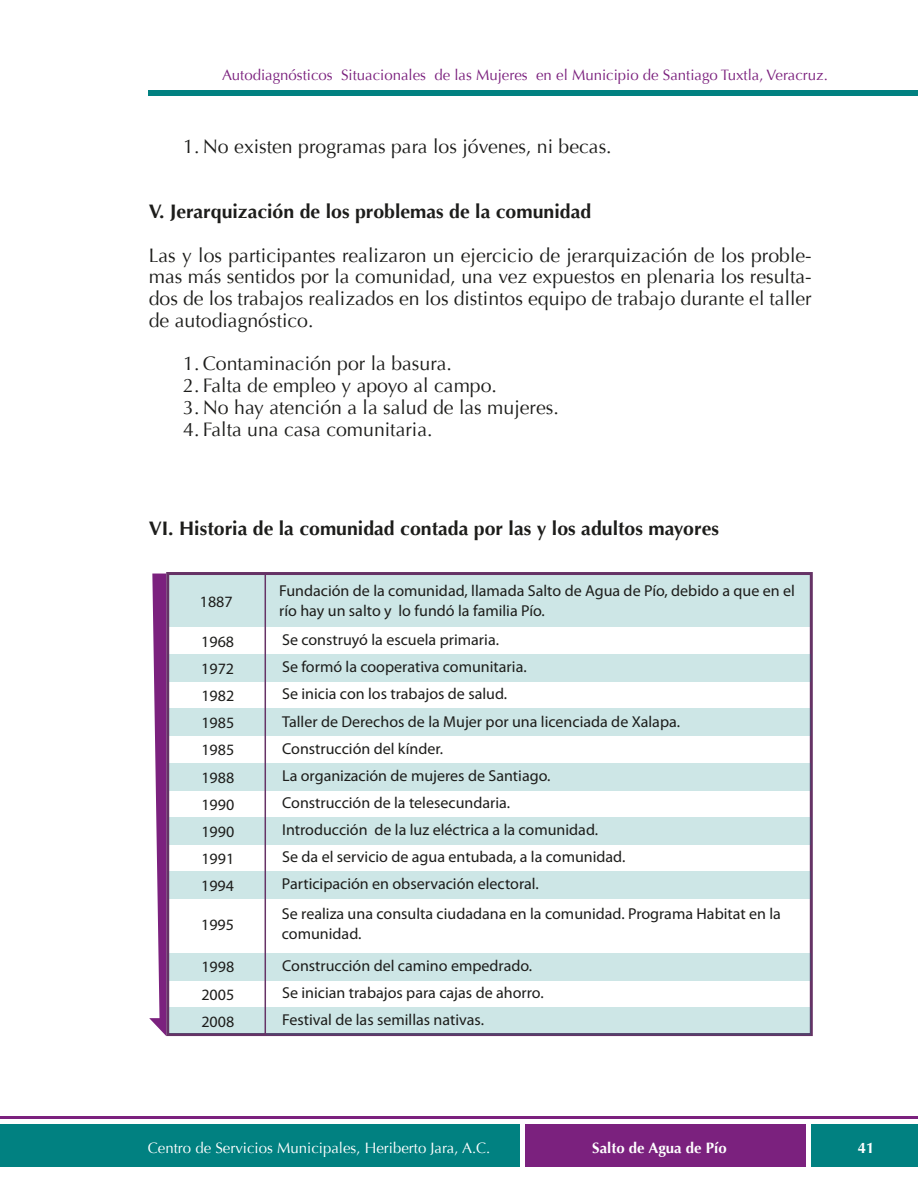
<style>
.page{position:relative;width:918px;height:1188px;background:#fff}
.page>*{position:absolute;margin:0;border:0;box-sizing:border-box;transform-origin:0 0}
.t1{font:19.5px/21.8px "Optima";color:#1d1d1b;text-align:justify}
.t2{font:700 19.5px "Optima";color:#1d1d1b}
.t3{font:15.75px/20.1px "Myriad Pro";color:#1d1d1b}
.t4{font:15px "Optima";color:#7b217e}
.t5{font:15px "Optima";color:#fff}
.t6{font:700 15px "Optima";color:#fff}
</style>
<div class="page">
<div style="left:0;top:1124px;width:519px;height:43px;background:#018181"></div>
<div style="left:812px;top:1124px;width:106px;height:43px;background:#018181"></div>
<div style="left:525px;top:1124px;width:281px;height:43px;background:#7b217e"></div>
<hr style="left:0;top:1116px;width:918px;height:3px;background:#7b217e">
<div style="left:149px;top:90px;width:769px;height:6px;background:#018181"></div>
<div style="left:168px;top:574px;width:643px;height:53px;background:#cde6e6"></div>
<svg style="left:149px;top:574px;width:17px;height:462px"></svg>
<div style="left:169px;top:709px;width:641px;height:27px;background:#cde6e6"></div>
<div style="left:169px;top:763px;width:641px;height:27px;background:#cde6e6"></div>
<div style="left:169px;top:817px;width:641px;height:27px;background:#cde6e6"></div>
<div style="left:169px;top:871px;width:641px;height:28px;background:#cde6e6"></div>
<div style="left:169px;top:953px;width:641px;height:27px;background:#cde6e6"></div>
<div style="left:169px;top:1007px;width:641px;height:28px;background:#cde6e6"></div>
<div style="left:169px;top:654px;width:641px;height:28px;background:#cde6e6"></div>
<div style="left:167px;top:573px;width:99px;height:462px;border:2px solid #636"></div>
<p class="t4" style="left:222px;top:66px;width:607px">Autodiagnósticos Situacionales de las Mujeres en el Municipio de Santiago Tuxtla, Veracruz.</p>
<p class="t1" style="left:183px;top:136px;width:430px">1. No existen programas para los jóvenes, ni becas.</p>
<p class="t2" style="left:149px;top:200px;width:444px">V. Jerarquización de los problemas de la comunidad</p>
<p class="t1" style="left:149px;top:244px;width:664px">Las y los participantes realizaron un ejercicio de jerarquización de los proble&shy;mas más sentidos por la comunidad, una vez expuestos en plenaria los resulta&shy;dos de los trabajos realizados en los distintos equipo de trabajo durante el taller de autodiagnóstico.</p>
<p class="t1" style="left:183px;top:353px;width:270px">1. Contaminación por la basura.</p>
<p class="t1" style="left:183px;top:375px;width:315px">2. Falta de empleo y apoyo al campo.</p>
<p class="t1" style="left:183px;top:397px;width:377px">3. No hay atención a la salud de las mujeres.</p>
<p class="t1" style="left:183px;top:418px;width:251px">4. Falta una casa comunitaria.</p>
<p class="t2" style="left:149px;top:517px;width:572px">VI. Historia de la comunidad contada por las y los adultos mayores</p>
<p class="t3" style="left:279px;top:580px;width:517px">Fundación de la comunidad, llamada Salto de Agua de Pío, debido a que en el río hay un salto y lo fundó la familia Pío.</p>
<p class="t3" style="left:200px;top:592px;width:34px">1887</p>
<p class="t3" style="left:201px;top:631px;width:34px">1968</p>
<p class="t3" style="left:282px;top:629px;width:219px">Se construyó la escuela primaria.</p>
<p class="t3" style="left:201px;top:658px;width:34px">1972</p>
<p class="t3" style="left:282px;top:657px;width:246px">Se formó la cooperativa comunitaria.</p>
<p class="t3" style="left:201px;top:685px;width:34px">1982</p>
<p class="t3" style="left:282px;top:684px;width:227px">Se inicia con los trabajos de salud.</p>
<p class="t3" style="left:201px;top:713px;width:34px">1985</p>
<p class="t3" style="left:282px;top:711px;width:400px">Taller de Derechos de la Mujer por una licenciada de Xalapa.</p>
<p class="t3" style="left:201px;top:740px;width:34px">1985</p>
<p class="t3" style="left:282px;top:738px;width:163px">Construcción del kínder.</p>
<p class="t3" style="left:201px;top:767px;width:34px">1988</p>
<p class="t3" style="left:282px;top:765px;width:270px">La organización de mujeres de Santiago.</p>
<p class="t3" style="left:201px;top:794px;width:34px">1990</p>
<p class="t3" style="left:282px;top:793px;width:230px">Construcción de la telesecundaria.</p>
<p class="t3" style="left:201px;top:821px;width:34px">1990</p>
<p class="t3" style="left:282px;top:819px;width:318px">Introducción de la luz eléctrica a la comunidad.</p>
<p class="t3" style="left:201px;top:848px;width:34px">1991</p>
<p class="t3" style="left:282px;top:847px;width:345px">Se da el servicio de agua entubada, a la comunidad.</p>
<p class="t3" style="left:201px;top:875px;width:34px">1994</p>
<p class="t3" style="left:282px;top:873px;width:258px">Participación en observación electoral.</p>
<p class="t3" style="left:201px;top:914px;width:34px">1995</p>
<p class="t3" style="left:282px;top:904px;width:501px">Se realiza una consulta ciudadana en la comunidad. Programa Habitat en la comunidad.</p>
<p class="t3" style="left:201px;top:957px;width:34px">1998</p>
<p class="t3" style="left:282px;top:955px;width:252px">Construcción del camino empedrado.</p>
<p class="t3" style="left:201px;top:984px;width:34px">2005</p>
<p class="t3" style="left:282px;top:982px;width:263px">Se inician trabajos para cajas de ahorro.</p>
<p class="t3" style="left:201px;top:1011px;width:34px">2008</p>
<p class="t3" style="left:282px;top:1009px;width:203px">Festival de las semillas nativas.</p>
<p class="t5" style="left:148px;top:1139px;width:344px">Centro de Servicios Municipales, Heriberto Jara, A.C.</p>
<p class="t6" style="left:592px;top:1139px;width:136px">Salto de Agua de Pío</p>
<p class="t6" style="left:858px;top:1139px;width:18px">41</p>
</div>
